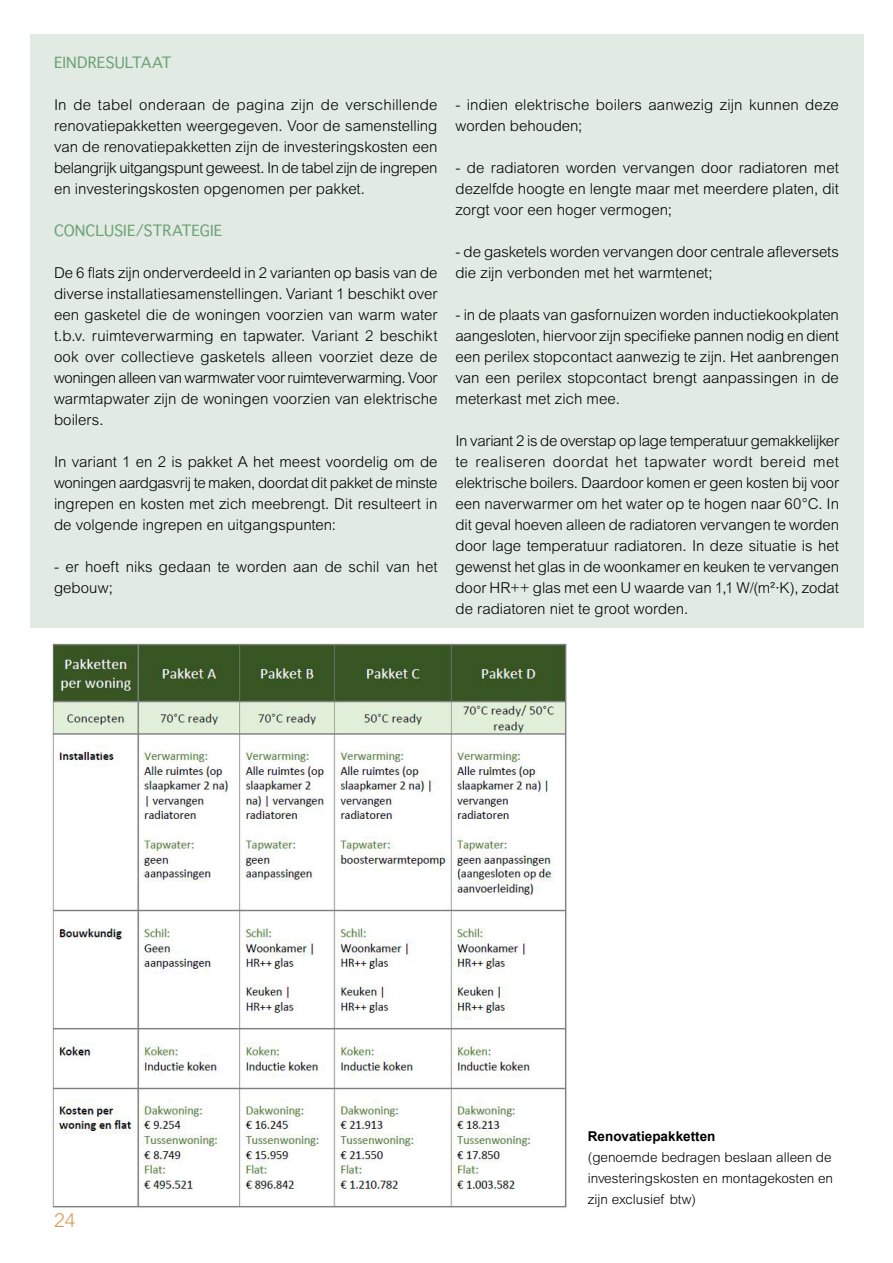
<style>
.page{position:relative;width:893px;height:1263px;background:#fff}
.page>*{position:absolute;margin:0;border:0;box-sizing:border-box;transform-origin:0 0}
.t1{font:300 19.5px "Arial MT Std";color:#d79953}
.t2{font:300 15px/21px "Arial MT Std";color:#000;text-align:justify}
.t3{font:15px "Sathu";letter-spacing:.01em;color:#6ea177}
.t4{font:300 13.5px/21px "Arial MT Std";color:#000;text-align:justify}
.t5{font:700 13.5px "Arial";color:#000}
</style>
<div class="page">
<div style="left:30px;top:34px;width:833px;height:593px;background:#e2ebe3"></div>
<img style="left:52px;top:643px;width:515px;height:565px">
<p class="t3" style="left:54px;top:50px;width:119px">EINDRESULTAAT</p>
<p class="t2" style="left:54px;top:94px;width:385px">In de tabel onderaan de pagina zijn de verschillende renovatiepakketten weergegeven. Voor de samenstelling van de renovatiepakketten zijn de investeringskosten een belangrijk uitgangspunt geweest. In de tabel zijn de ingrepen en investeringskosten opgenomen per pakket.</p>
<p class="t3" style="left:54px;top:218px;width:170px">CONCLUSIE/STRATEGIE</p>
<p class="t2" style="left:54px;top:262px;width:385px">De 6 flats zijn onderverdeeld in 2 varianten op basis van de diverse installatiesamenstellingen. Variant 1 beschikt over een gasketel die de woningen voorzien van warm water t.b.v. ruimteverwarming en tapwater. Variant 2 beschikt ook over collectieve gasketels alleen voorziet deze de woningen alleen van warmwater voor ruimteverwarming. Voor warmtapwater zijn de woningen voorzien van elektrische boilers.</p>
<p class="t2" style="left:54px;top:451px;width:385px">In variant 1 en 2 is pakket A het meest voordelig om de woningen aardgasvrij te maken, doordat dit pakket de minste ingrepen en kosten met zich meebrengt. Dit resulteert in de volgende ingrepen en uitgangspunten:</p>
<p class="t2" style="left:54px;top:556px;width:385px">- er hoeft niks gedaan te worden aan de schil van het gebouw;</p>
<p class="t2" style="left:455px;top:94px;width:385px">- indien elektrische boilers aanwezig zijn kunnen deze worden behouden;</p>
<p class="t2" style="left:455px;top:157px;width:385px">- de radiatoren worden vervangen door radiatoren met dezelfde hoogte en lengte maar met meerdere platen, dit zorgt voor een hoger vermogen;</p>
<p class="t2" style="left:455px;top:241px;width:385px">- de gasketels worden vervangen door centrale afleversets die zijn verbonden met het warmtenet;</p>
<p class="t2" style="left:455px;top:304px;width:385px">- in de plaats van gasfornuizen worden inductiekookplaten aangesloten, hiervoor zijn specifieke pannen nodig en dient een perilex stopcontact aanwezig te zijn. Het aanbrengen van een perilex stopcontact brengt aanpassingen in de meterkast met zich mee.</p>
<p class="t2" style="left:455px;top:430px;width:385px">In variant 2 is de overstap op lage temperatuur gemakkelijker te realiseren doordat het tapwater wordt bereid met elektrische boilers. Daardoor komen er geen kosten bij voor een naverwarmer om het water op te hogen naar 60°C. In dit geval hoeven alleen de radiatoren vervangen te worden door lage temperatuur radiatoren. In deze situatie is het gewenst het glas in de woonkamer en keuken te vervangen door HR++ glas met een U waarde van 1,1 W/(m²·K), zodat de radiatoren niet te groot worden.</p>
<h1 class="t1" style="left:54px;top:1208px;width:23px">24</h1>
<p class="t5" style="left:588px;top:1127px;width:129px">Renovatiepakketten</p>
<p class="t4" style="left:588px;top:1146px;width:247px">(genoemde bedragen beslaan alleen de investeringskosten en montagekosten en zijn exclusief btw)</p>
</div>
